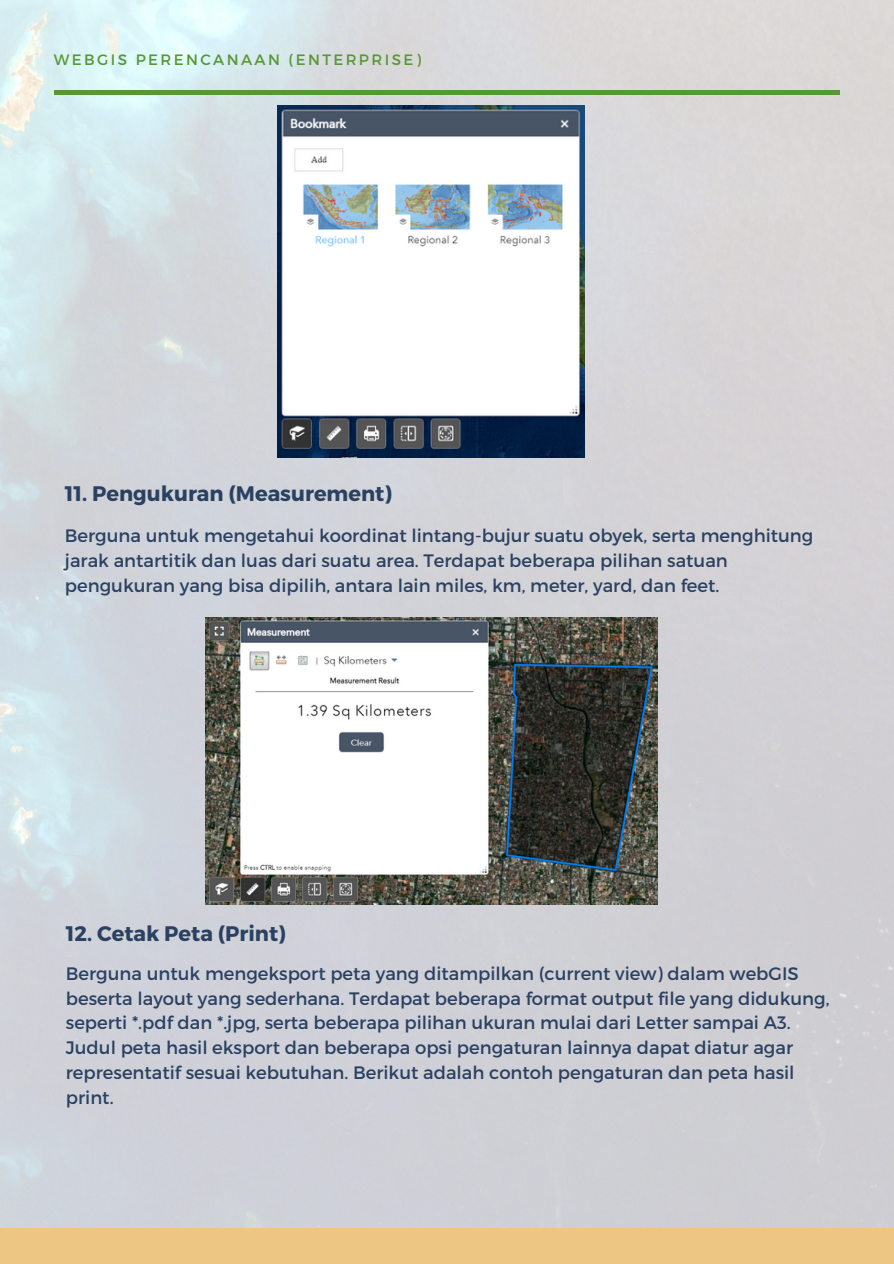
<style>
.page{position:relative;width:894px;height:1264px;background:#fff}
.page>*{position:absolute;margin:0;border:0;box-sizing:border-box;transform-origin:0 0}
.t1{font:700 21px "Montserrat";color:#2b4162}
.t2{font:18px/24.8px "Montserrat";color:#2b4162}
.t3{font:15px "Montserrat";letter-spacing:.16em;color:#569836}
</style>
<div class="page">
<img style="left:0;top:0;width:893px;height:1228px">
<div style="left:54px;top:90px;width:785px;height:5px;background:#569836"></div>
<div style="left:0;top:1228px;width:893px;height:35px;background:#eec684"></div>
<img style="left:277px;top:106px;width:307px;height:351px">
<img style="left:205px;top:617px;width:451px;height:287px">
<p class="t3" style="left:54px;top:50px;width:368px">WEBGIS PERENCANAAN (ENTERPRISE)</p>
<p class="t1" style="left:65px;top:479px;width:328px">11. Pengukuran (Measurement)</p>
<p class="t2" style="left:65px;top:522px;width:749px">Berguna untuk mengetahui koordinat lintang-bujur suatu obyek, serta menghitung jarak antartitik dan luas dari suatu area. Terdapat beberapa pilihan satuan pengukuran yang bisa dipilih, antara lain miles, km, meter, yard, dan feet.</p>
<p class="t1" style="left:66px;top:920px;width:221px">12. Cetak Peta (Print)</p>
<p class="t2" style="left:66px;top:960px;width:765px">Berguna untuk mengeksport peta yang ditampilkan (current view) dalam webGIS beserta layout yang sederhana. Terdapat beberapa format output file yang didukung, seperti *.pdf dan *.jpg, serta beberapa pilihan ukuran mulai dari Letter sampai A3.<br>Judul peta hasil eksport dan beberapa opsi pengaturan lainnya dapat diatur agar representatif sesuai kebutuhan. Berikut adalah contoh pengaturan dan peta hasil print.</p>
</div>
